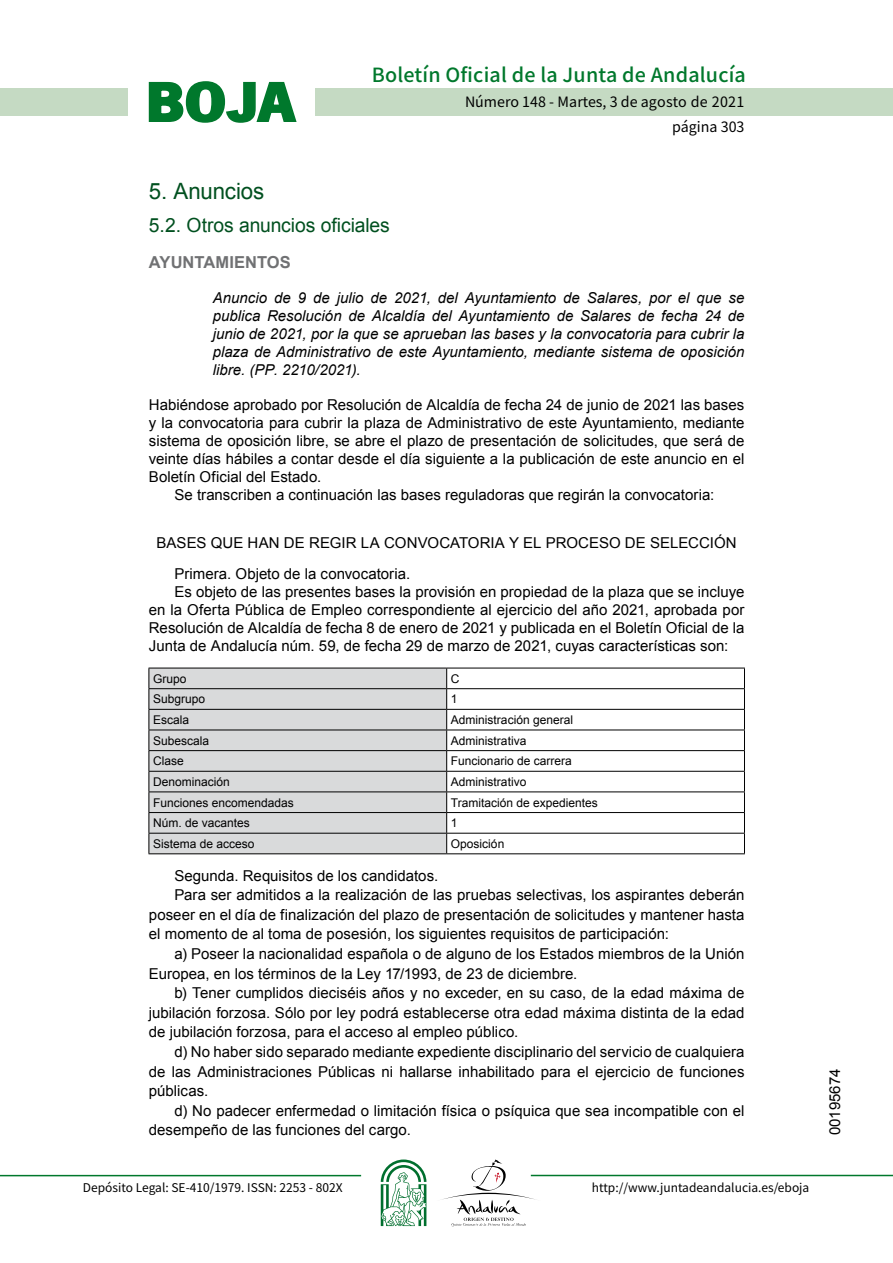
<style>
.page{position:relative;width:893px;height:1263px;background:#fff}
.page>*{position:absolute;margin:0;border:0;box-sizing:border-box;transform-origin:0 0}
.t1{font:700 57.75px "News Got T";color:#00782c;scale:1.14 1}
.t2{font:22.5px "Arial";letter-spacing:-.005em;color:#00501f}
.t3{font:500 19.5px "Noto Sans HK";letter-spacing:.01em;color:#00782c}
.t4{font:19.5px "Arial";letter-spacing:-.005em;color:#00501f}
.t5{font:700 16.5px "Arial";color:#707173}
.t6{font:15px/18px "Arial";color:#000}
.t7{font:italic 15px/18px "Arial";color:#000;text-align:justify}
.t8{font:14.25px/24.5px "Noto Sans HK";color:#000;text-align:right}
.t9{font:12px "Arial";color:#000}
.t10{font:12px "Noto Sans HK";color:#000}
</style>
<div class="page">
<div style="left:315px;top:88px;width:577px;height:28px;background:#c5dac3"></div>
<div style="left:0;top:88px;width:128px;height:28px;background:#c5dac3"></div>
<hr style="left:0;top:1175px;width:361px;height:1px;background:#00782c">
<hr style="left:531px;top:1175px;width:361px;height:1px;background:#00782c">
<svg style="left:148px;top:81px;width:149px;height:42px"></svg>
<svg style="left:442px;top:1159px;width:100px;height:67px"></svg>
<svg style="left:381px;top:1160px;width:45px;height:66px"></svg>
<div style="left:149px;top:669px;width:297px;height:184px;background:#d9dadb"></div>
<hr style="left:148px;top:668px;width:298px;height:1px;background:#000">
<hr style="left:446px;top:668px;width:298px;height:1px;background:#000">
<hr style="left:148px;top:688px;width:298px;height:1px;background:#000">
<hr style="left:446px;top:688px;width:298px;height:1px;background:#000">
<hr style="left:148px;top:709px;width:298px;height:1px;background:#000">
<hr style="left:446px;top:709px;width:298px;height:1px;background:#000">
<hr style="left:148px;top:730px;width:298px;height:1px;background:#000">
<hr style="left:446px;top:730px;width:298px;height:1px;background:#000">
<hr style="left:148px;top:750px;width:298px;height:1px;background:#000">
<hr style="left:446px;top:750px;width:298px;height:1px;background:#000">
<hr style="left:148px;top:771px;width:298px;height:1px;background:#000">
<hr style="left:446px;top:771px;width:298px;height:1px;background:#000">
<hr style="left:148px;top:792px;width:298px;height:1px;background:#000">
<hr style="left:446px;top:792px;width:298px;height:1px;background:#000">
<hr style="left:148px;top:812px;width:298px;height:1px;background:#000">
<hr style="left:446px;top:812px;width:298px;height:1px;background:#000">
<hr style="left:148px;top:833px;width:298px;height:1px;background:#000">
<svg style="left:148px;top:668px;width:1px;height:185px"></svg>
<hr style="left:446px;top:833px;width:298px;height:1px;background:#000">
<svg style="left:446px;top:668px;width:1px;height:185px"></svg>
<svg style="left:744px;top:668px;width:1px;height:185px"></svg>
<hr style="left:148px;top:853px;width:298px;height:1px;background:#000">
<hr style="left:446px;top:853px;width:298px;height:1px;background:#000">
<h1 class="t1" style="left:145px;top:68px;width:133px">BOJA</h1>
<h3 class="t3" style="left:372px;top:64px;width:375px">Boletín Oficial de la Junta de Andalucía</h3>
<p class="t8" style="left:465px;top:90px;width:281px">Número 148 - Martes, 3 de agosto de 2021 página 303</p>
<h2 class="t2" style="left:149px;top:177px;width:117px">5. Anuncios</h2>
<h3 class="t4" style="left:149px;top:212px;width:242px">5.2. Otros anuncios oficiales</h3>
<p class="t5" style="left:149px;top:251px;width:143px">AYUNTAMIENTOS</p>
<p class="t7" style="left:213px;top:289px;width:533px">Anuncio de 9 de julio de 2021, del Ayuntamiento de Salares, por el que se publica Resolución de Alcaldía del Ayuntamiento de Salares de fecha 24 de junio de 2021, por la que se aprueban las bases y la convocatoria para cubrir la plaza de Administrativo de este Ayuntamiento, mediante sistema de oposición libre. (PP. 2210/2021).</p>
<p class="t6" style="left:149px;top:396px;width:597px">Habiéndose aprobado por Resolución de Alcaldía de fecha 24 de junio de 2021 las bases</p>
<p class="t6" style="left:149px;top:414px;width:597px">y la convocatoria para cubrir la plaza de Administrativo de este Ayuntamiento, mediante</p>
<p class="t6" style="left:149px;top:432px;width:597px">sistema de oposición libre, se abre el plazo de presentación de solicitudes, que será de</p>
<p class="t6" style="left:149px;top:450px;width:597px">veinte días hábiles a contar desde el día siguiente a la publicación de este anuncio en el</p>
<p class="t6" style="left:149px;top:468px;width:174px">Boletín Oficial del Estado.</p>
<p class="t6" style="left:174px;top:486px;width:541px">Se transcriben a continuación las bases reguladoras que regirán la convocatoria:</p>
<p class="t6" style="left:174px;top:527px;width:564px;line-height:30.8px;text-indent:-18px">BASES QUE HAN DE REGIR LA CONVOCATORIA Y EL PROCESO DE SELECCIÓN<br>Primera. Objeto de la convocatoria.</p>
<p class="t6" style="left:149px;top:583px;width:597px;text-align:justify;text-indent:26px">Es objeto de las presentes bases la provisión en propiedad de la plaza que se incluye en la Oferta Pública de Empleo correspondiente al ejercicio del año 2021, aprobada por Resolución de Alcaldía de fecha 8 de enero de 2021 y publicada en el Boletín Oficial de la Junta de Andalucía núm. 59, de fecha 29 de marzo de 2021, cuyas características son:</p>
<p class="t9" style="left:153px;top:671px;width:35px">Grupo</p>
<p class="t9" style="left:451px;top:671px;width:10px">C</p>
<p class="t9" style="left:153px;top:691px;width:54px">Subgrupo</p>
<p class="t9" style="left:451px;top:691px;width:8px">1</p>
<p class="t9" style="left:153px;top:712px;width:38px">Escala</p>
<p class="t9" style="left:451px;top:712px;width:124px">Administración general</p>
<p class="t9" style="left:153px;top:733px;width:58px">Subescala</p>
<p class="t9" style="left:451px;top:733px;width:77px">Administrativa</p>
<p class="t9" style="left:153px;top:753px;width:32px">Clase</p>
<p class="t9" style="left:451px;top:753px;width:122px">Funcionario de carrera</p>
<p class="t9" style="left:153px;top:774px;width:78px">Denominación</p>
<p class="t9" style="left:451px;top:774px;width:77px">Administrativo</p>
<p class="t9" style="left:153px;top:795px;width:142px">Funciones encomendadas</p>
<p class="t9" style="left:451px;top:795px;width:148px">Tramitación de expedientes</p>
<p class="t9" style="left:153px;top:815px;width:98px">Núm. de vacantes</p>
<p class="t9" style="left:451px;top:815px;width:8px">1</p>
<p class="t9" style="left:153px;top:836px;width:103px">Sistema de acceso</p>
<p class="t9" style="left:451px;top:836px;width:55px">Oposición</p>
<p class="t6" style="left:174px;top:867px;width:265px">Segunda. Requisitos de los candidatos.</p>
<p class="t6" style="left:174px;top:886px;width:571px">Para ser admitidos a la realización de las pruebas selectivas, los aspirantes deberán</p>
<p class="t6" style="left:149px;top:906px;width:597px">poseer en el día de finalización del plazo de presentación de solicitudes y mantener hasta</p>
<p class="t6" style="left:149px;top:925px;width:521px">el momento de al toma de posesión, los siguientes requisitos de participación:</p>
<p class="t6" style="left:174px;top:945px;width:571px">a) Poseer la nacionalidad española o de alguno de los Estados miembros de la Unión</p>
<p class="t6" style="left:149px;top:965px;width:430px">Europea, en los términos de la Ley 17/1993, de 23 de diciembre.</p>
<p class="t6" style="left:174px;top:984px;width:571px">b) Tener cumplidos dieciséis años y no exceder, en su caso, de la edad máxima de</p>
<p class="t6" style="left:149px;top:1004px;width:597px">jubilación forzosa. Sólo por ley podrá establecerse otra edad máxima distinta de la edad</p>
<p class="t6" style="left:149px;top:1023px;width:371px">de jubilación forzosa, para el acceso al empleo público.</p>
<p class="t6" style="left:174px;top:1043px;width:571px">d) No haber sido separado mediante expediente disciplinario del servicio de cualquiera</p>
<p class="t6" style="left:149px;top:1063px;width:597px">de las Administraciones Públicas ni hallarse inhabilitado para el ejercicio de funciones</p>
<p class="t6" style="left:149px;top:1082px;width:61px">públicas.</p>
<p class="t6" style="left:174px;top:1102px;width:571px">d) No padecer enfermedad o limitación física o psíquica que sea incompatible con el</p>
<p class="t6" style="left:149px;top:1121px;width:263px">desempeño de las funciones del cargo.</p>
<p class="t10" style="left:83px;top:1181px;width:261px">Depósito Legal: SE-410/1979. ISSN: 2253 - 802X</p>
<p class="t10" style="left:592px;top:1181px;width:219px">http://www.juntadeandalucia.es/eboja</p>
<p class="t6" style="left:826px;top:1135px;width:68px;rotate:-90deg">00195674</p>
</div>
